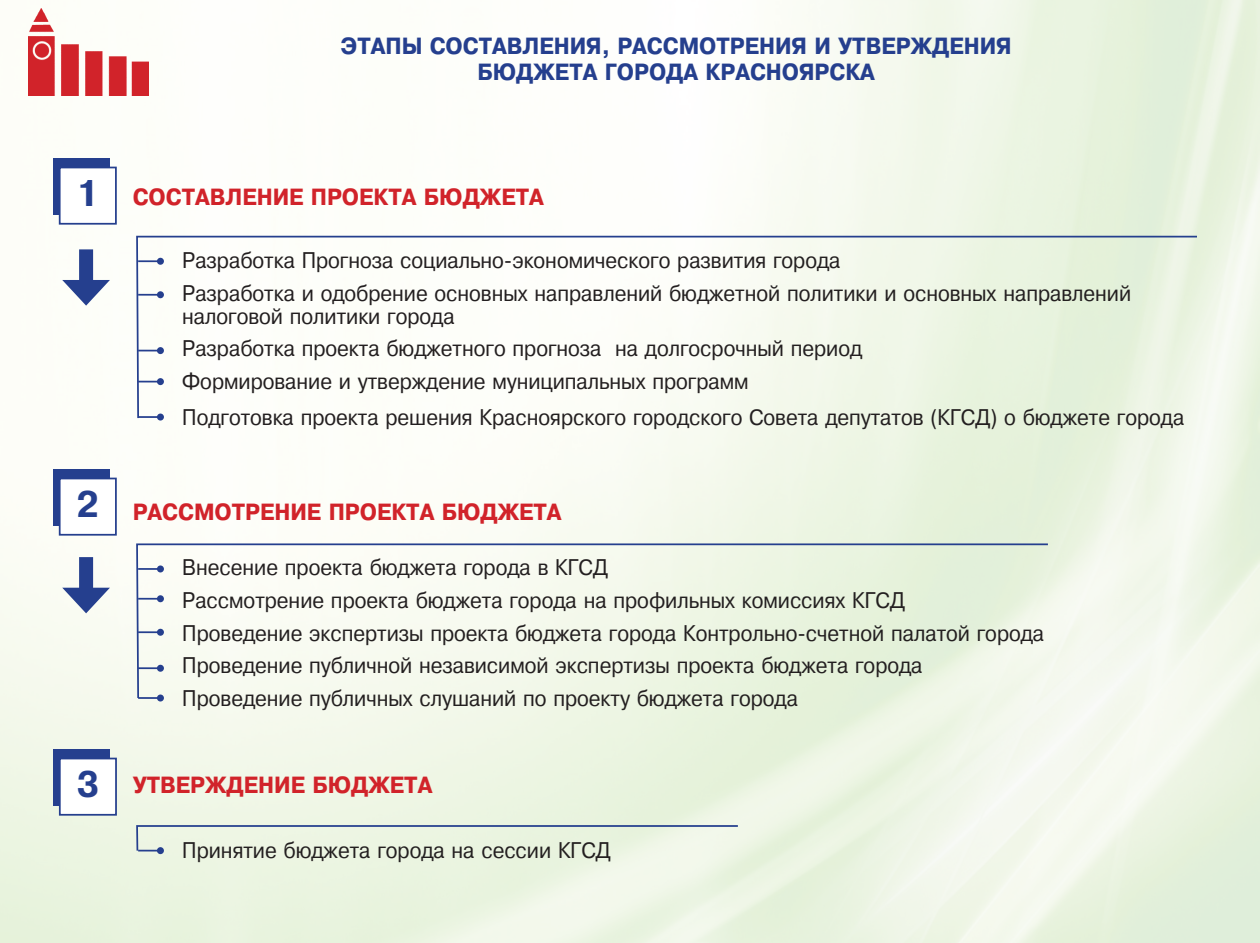
<style>
.page{position:relative;width:1260px;height:943px;background:#fff}
.page>*{position:absolute;margin:0;border:0;box-sizing:border-box;transform-origin:0 0}
.t1{font:700 35px "Pragmatica";color:#253f8e;scale:.92 1}
.t2{font:22.05px/22.8px "Pragmatica Plain";color:#231f20;scale:.92 1}
.t3{font:700 22.05px "Pragmatica";color:#d1232a;scale:.92 1}
.t4{font:700 22.05px/26.4px "Pragmatica";color:#253f8e;text-align:center;scale:.92 1}
</style>
<div class="page">
<img style="left:0;top:0;width:1260px;height:943px">
<img style="left:29px;top:6px;width:119px;height:89px">
<div style="left:54px;top:158px;width:56px;height:57px;background:#253f8e"></div>
<div style="left:54px;top:749px;width:56px;height:56px;background:#253f8e"></div>
<div style="left:59px;top:167px;width:58px;height:58px;background:#fff;border:2px solid #253f8e"></div>
<div style="left:59px;top:757px;width:58px;height:58px;background:#fff;border:2px solid #253f8e"></div>
<div style="left:54px;top:469px;width:56px;height:56px;background:#253f8e"></div>
<div style="left:59px;top:477px;width:58px;height:58px;background:#fff;border:2px solid #253f8e"></div>
<div style="left:79px;top:249px;width:14px;height:41px;background:#253f8e"></div>
<svg style="left:62px;top:280px;width:48px;height:25px"></svg>
<div style="left:79px;top:557px;width:14px;height:41px;background:#253f8e"></div>
<svg style="left:62px;top:587px;width:48px;height:26px"></svg>
<svg style="left:135px;top:235px;width:1064px;height:185px"></svg>
<svg style="left:135px;top:542px;width:915px;height:157px"></svg>
<svg style="left:135px;top:824px;width:605px;height:28px;background:#dfe8dc"></svg>
<hr style="left:138px;top:260px;width:22px;height:2px;background:#253f8e">
<div style="left:157px;top:258px;width:7px;height:7px;background:#253f8e;border-radius:50%"></div>
<hr style="left:138px;top:568px;width:22px;height:2px;background:#253f8e">
<div style="left:157px;top:565px;width:7px;height:7px;background:#253f8e;border-radius:50%"></div>
<hr style="left:138px;top:849px;width:22px;height:2px;background:#253f8e">
<div style="left:157px;top:847px;width:7px;height:7px;background:#253f8e;border-radius:50%"></div>
<svg style="left:138px;top:294px;width:19px;height:1px"></svg>
<div style="left:157px;top:291px;width:7px;height:7px;background:#253f8e;border-radius:50%"></div>
<svg style="left:138px;top:598px;width:19px;height:1px"></svg>
<div style="left:157px;top:595px;width:7px;height:7px;background:#253f8e;border-radius:50%"></div>
<hr style="left:138px;top:631px;width:22px;height:2px;background:#253f8e">
<div style="left:157px;top:628px;width:7px;height:7px;background:#253f8e;border-radius:50%"></div>
<svg style="left:138px;top:350px;width:19px;height:1px"></svg>
<div style="left:157px;top:347px;width:7px;height:7px;background:#253f8e;border-radius:50%"></div>
<svg style="left:138px;top:381px;width:19px;height:1px"></svg>
<div style="left:157px;top:378px;width:7px;height:7px;background:#253f8e;border-radius:50%"></div>
<hr style="left:138px;top:667px;width:22px;height:2px;background:#253f8e">
<div style="left:157px;top:664px;width:7px;height:7px;background:#253f8e;border-radius:50%"></div>
<hr style="left:138px;top:416px;width:22px;height:2px;background:#253f8e">
<div style="left:157px;top:413px;width:7px;height:7px;background:#253f8e;border-radius:50%"></div>
<hr style="left:138px;top:697px;width:22px;height:2px;background:#253f8e">
<div style="left:157px;top:694px;width:7px;height:7px;background:#253f8e;border-radius:50%"></div>
<p class="t4" style="left:341px;top:33px;width:731px">ЭТАПЫ СОСТАВЛЕНИЯ, РАССМОТРЕНИЯ И УТВЕРЖДЕНИЯ<br>БЮДЖЕТА ГОРОДА КРАСНОЯРСКА</p>
<p class="t1" style="left:77px;top:174px;width:26px">1</p>
<p class="t1" style="left:77px;top:485px;width:26px">2</p>
<p class="t1" style="left:77px;top:765px;width:26px">3</p>
<p class="t3" style="left:133px;top:185px;width:448px">СОСТАВЛЕНИЕ ПРОЕКТА БЮДЖЕТА</p>
<p class="t2" style="left:182px;top:250px;width:717px">Разработка Прогноза социально-экономического развития города</p>
<p class="t2" style="left:182px;top:282px;width:1033px">Разработка и одобрение основных направлений бюджетной политики и основных направлений налоговой политики города</p>
<p class="t2" style="left:182px;top:338px;width:741px">Разработка проекта бюджетного прогноза на долгосрочный период</p>
<p class="t2" style="left:182px;top:370px;width:617px">Формирование и утверждение муниципальных программ</p>
<p class="t2" style="left:182px;top:407px;width:1091px">Подготовка проекта решения Красноярского городского Совета депутатов (КГСД) о бюджете города</p>
<p class="t3" style="left:133px;top:499px;width:468px">РАССМОТРЕНИЕ ПРОЕКТА БЮДЖЕТА</p>
<p class="t2" style="left:182px;top:556px;width:464px">Внесение проекта бюджета города в КГСД</p>
<p class="t2" style="left:182px;top:589px;width:787px">Рассмотрение проекта бюджета города на профильных комиссиях КГСД</p>
<p class="t2" style="left:182px;top:622px;width:938px">Проведение экспертизы проекта бюджета города Контрольно-счетной палатой города</p>
<p class="t2" style="left:182px;top:654px;width:806px">Проведение публичной независимой экспертизы проекта бюджета города</p>
<p class="t2" style="left:182px;top:687px;width:671px">Проведение публичных слушаний по проекту бюджета города</p>
<p class="t3" style="left:133px;top:772px;width:327px">УТВЕРЖДЕНИЕ БЮДЖЕТА</p>
<p class="t2" style="left:182px;top:839px;width:467px">Принятие бюджета города на сессии КГСД</p>
</div>
